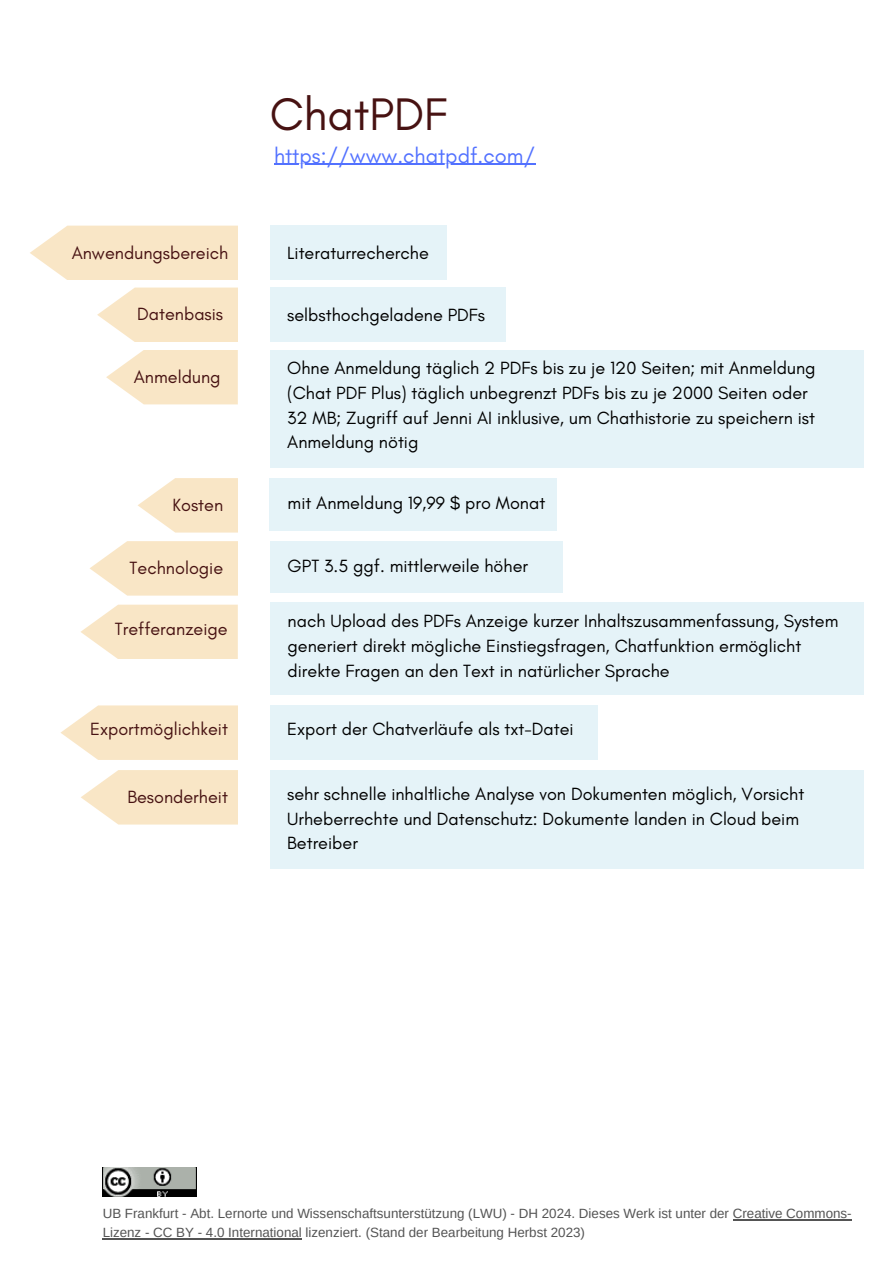
<style>
.page{position:relative;width:894px;height:1264px;background:#fff}
.page>*{position:absolute;margin:0;border:0;box-sizing:border-box;transform-origin:0 0}
.t1{font:46.5px "Glacial Indifference";color:#471212}
.t2{font:21.75px "Glacial Indifference";color:#5271ff}
.t3{font:18px/24.8px "Glacial Indifference";color:#000}
.t4{font:18px "Glacial Indifference";color:#471212}
.t5{font:13.35px/18.6px "Arimo";color:#545454}
</style>
<div class="page">
<img style="left:103px;top:1167px;width:94px;height:29px">
<hr style="left:732px;top:1219px;width:119px;height:1px;background:#545454">
<hr style="left:103px;top:1237px;width:199px;height:1px;background:#545454">
<hr style="left:274px;top:164px;width:261px;height:1px;background:#5271ff">
<div style="left:270px;top:226px;width:176px;height:54px;background:#e5f3f8"></div>
<svg style="left:97px;top:287px;width:141px;height:55px;background:#f9e9ce"></svg>
<div style="left:270px;top:287px;width:235px;height:55px;background:#e5f3f8"></div>
<div style="left:270px;top:350px;width:593px;height:118px;background:#e5f3f8"></div>
<svg style="left:30px;top:226px;width:208px;height:54px;background:#f9e8cb"></svg>
<svg style="left:106px;top:350px;width:132px;height:54px;background:#f9e9ce"></svg>
<svg style="left:138px;top:478px;width:100px;height:54px"></svg>
<svg style="left:90px;top:541px;width:148px;height:54px;background:#f9e9cd"></svg>
<svg style="left:80px;top:604px;width:158px;height:55px;background:#f9e9cd"></svg>
<svg style="left:60px;top:705px;width:178px;height:55px;background:#f9e8cc"></svg>
<svg style="left:81px;top:770px;width:157px;height:54px;background:#f9e8cc"></svg>
<div style="left:270px;top:602px;width:593px;height:93px;background:#e5f3f8"></div>
<div style="left:270px;top:705px;width:327px;height:55px;background:#e5f3f8"></div>
<div style="left:270px;top:770px;width:593px;height:98px;background:#e5f3f8"></div>
<div style="left:270px;top:478px;width:287px;height:53px;background:#e5f3f8"></div>
<div style="left:270px;top:541px;width:292px;height:51px;background:#e5f3f8"></div>
<h3 class="t1" style="left:270px;top:86px;width:179px">ChatPDF</h3>
<h3 class="t2" style="left:274px;top:142px;width:262px">https://www.chatpdf.com/</h3>
<h3 class="t4" style="left:72px;top:241px;width:158px">Anwendungsbereich</h3>
<h3 class="t3" style="left:287px;top:240px;width:143px">Literaturrecherche</h3>
<h3 class="t4" style="left:137px;top:303px;width:87px">Datenbasis</h3>
<h3 class="t4" style="left:134px;top:366px;width:88px">Anmeldung</h3>
<h3 class="t3" style="left:287px;top:302px;width:199px">selbsthochgeladene PDFs</h3>
<h3 class="t3" style="left:287px;top:355px;width:529px">Ohne Anmeldung täglich 2 PDFs bis zu je 120 Seiten; mit Anmeldung (Chat PDF Plus) täglich unbegrenzt PDFs bis zu je 2000 Seiten oder 32 MB; Zugriff auf Jenni AI inklusive, um Chathistorie zu speichern ist Anmeldung nötig</h3>
<h3 class="t4" style="left:172px;top:494px;width:52px">Kosten</h3>
<h3 class="t3" style="left:287px;top:490px;width:259px">mit Anmeldung 19,99 $ pro Monat</h3>
<h1 class="t4" style="left:130px;top:557px;width:95px">Technologie</h1>
<h2 class="t4" style="left:115px;top:618px;width:114px">Trefferanzeige</h2>
<h3 class="t3" style="left:287px;top:553px;width:242px">GPT 3.5 ggf. mittlerweile höher</h3>
<h3 class="t3" style="left:287px;top:608px;width:552px">nach Upload des PDFs Anzeige kurzer Inhaltszusammenfassung, System generiert direkt mögliche Einstiegsfragen, Chatfunktion ermöglicht direkte Fragen an den Text in natürlicher Sprache</h3>
<h3 class="t4" style="left:90px;top:718px;width:139px">Exportmöglichkeit</h3>
<p class="t3" style="left:287px;top:716px;width:288px">Export der Chatverläufe als txt-Datei</p>
<h3 class="t4" style="left:127px;top:785px;width:102px">Besonderheit</h3>
<p class="t3" style="left:287px;top:781px;width:518px">sehr schnelle inhaltliche Analyse von Dokumenten möglich, Vorsicht<br>Urheberrechte und Datenschutz: Dokumente landen in Cloud beim<br>Betreiber</p>
<h3 class="t5" style="left:103px;top:1204px;width:750px">UB Frankfurt - Abt. Lernorte und Wissenschaftsunterstützung (LWU) - DH 2024. Dieses Werk ist unter der Creative Commons-<br>Lizenz - CC BY - 4.0 International lizenziert. (Stand der Bearbeitung Herbst 2023)</h3>
</div>
